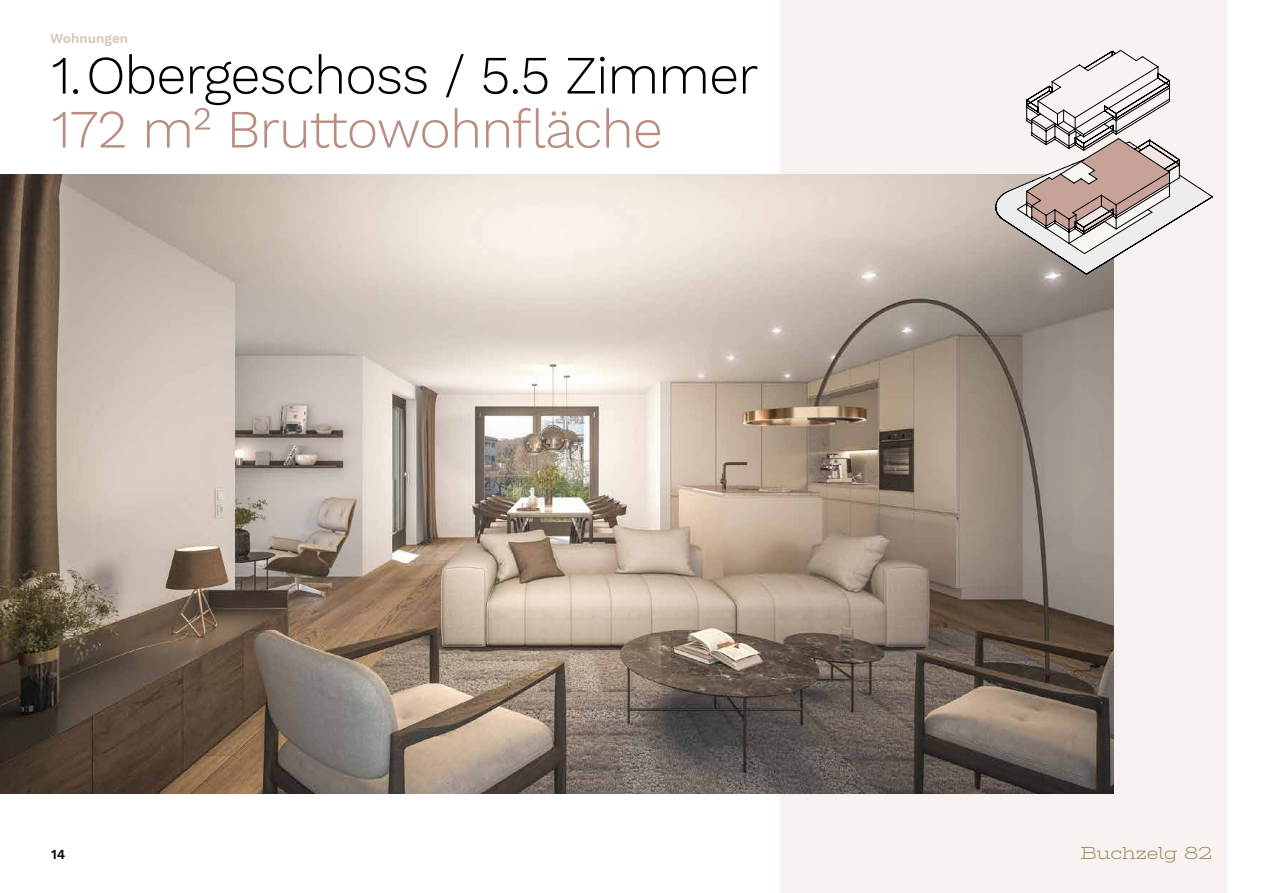
<style>
.page{position:relative;width:1263px;height:893px;background:#fff}
.page>*{position:absolute;margin:0;border:0;box-sizing:border-box;transform-origin:0 0}
.t1{font:300 54px "Work Sans";letter-spacing:-.02em;color:#000}
.t2{font:300 54px "Work Sans";letter-spacing:-.02em;color:#ba8d81}
.t3{font:18px "Stint Ultra Expanded";color:#a09a6b}
.t4{font:600 13.5px "Work Sans";color:#d5c6b5}
.t5{font:600 13.5px "Work Sans";color:#000}
</style>
<div class="page">
<div style="left:780px;top:0;width:447px;height:893px;background:#f8f3f1"></div>
<img style="left:0;top:174px;width:1114px;height:619px">
<svg style="left:995px;top:50px;width:175px;height:224px"></svg>
<svg style="left:996px;top:99px;width:216px;height:175px"></svg>
<p class="t4" style="left:50px;top:30px;width:80px">Wohnungen</p>
<p class="t1" style="left:51px;top:43px;width:709px">1.Obergeschoss / 5.5 Zimmer</p>
<p class="t2" style="left:51px;top:97px;width:613px">172 m² Bruttowohnfläche</p>
<p class="t5" style="left:51px;top:846px;width:16px">14</p>
<p class="t3" style="left:1080px;top:843px;width:133px">Buchzelg 82</p>
</div>
